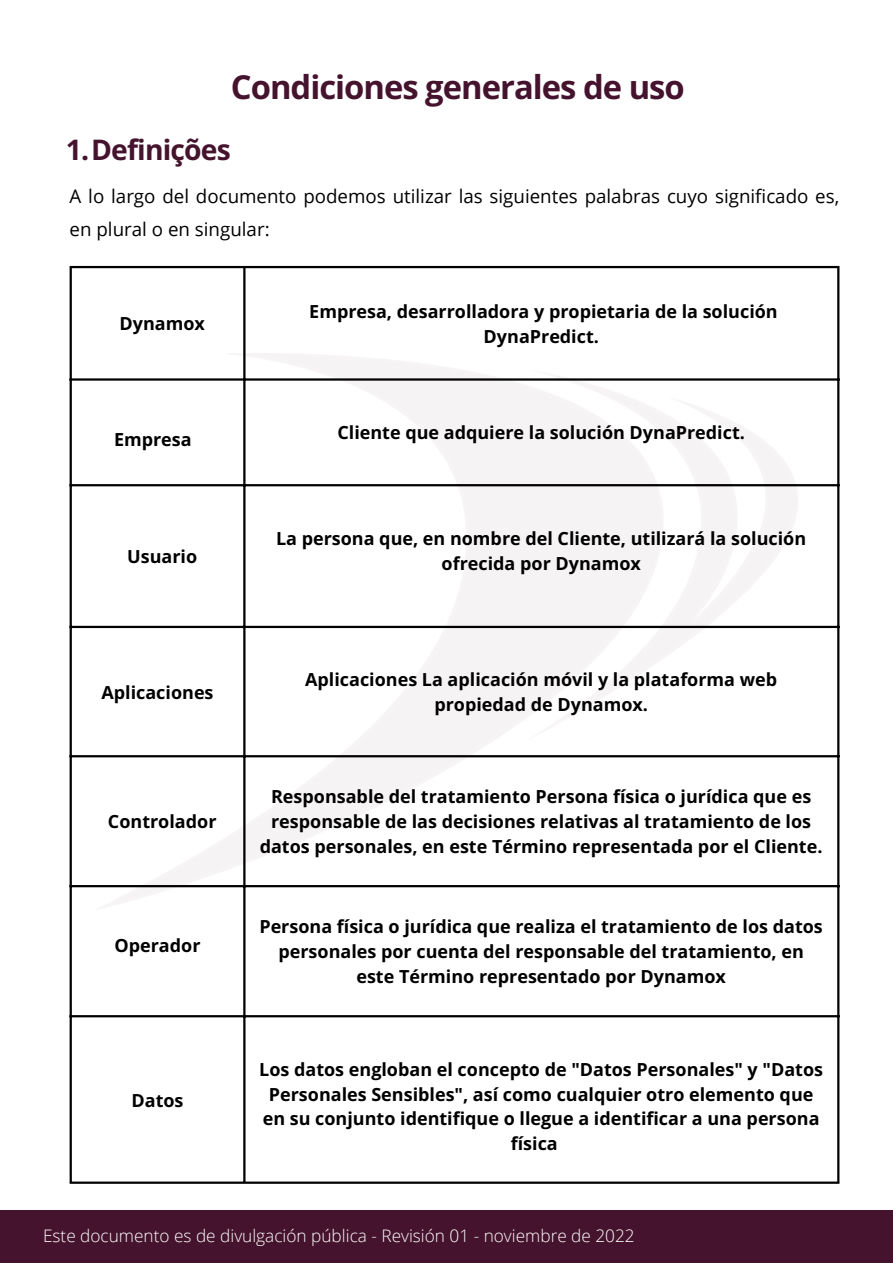
<style>
.page{position:relative;width:893px;height:1264px;background:#fff}
.page>*{position:absolute;margin:0;border:0;box-sizing:border-box;transform-origin:0 0}
.t1{font:700 32.7px "Open Sans";letter-spacing:-.03em;color:#45132d}
.t2{font:700 28.2px "Open Sans";letter-spacing:-.03em;color:#45132d}
.t3{font:18.75px/33.8px "Open Sans";color:#000}
.t4{font:700 18px/24.8px "Open Sans";color:#000;text-align:center}
.t5{font:300 17.25px "Open Sans";color:#fff}
</style>
<div class="page">
<img style="left:96px;top:353px;width:701px;height:556px">
<div style="left:0;top:1209px;width:892px;height:53px;background:#45132d"></div>
<hr style="left:70px;top:268px;width:2px;height:913px;background:#000">
<hr style="left:243px;top:268px;width:2px;height:913px;background:#000">
<hr style="left:837px;top:268px;width:2px;height:913px;background:#000">
<hr style="left:70px;top:266px;width:769px;height:2px;background:#000">
<hr style="left:70px;top:378px;width:769px;height:2px;background:#000">
<hr style="left:70px;top:484px;width:769px;height:2px;background:#000">
<hr style="left:70px;top:626px;width:769px;height:2px;background:#000">
<hr style="left:70px;top:755px;width:769px;height:2px;background:#000">
<hr style="left:70px;top:885px;width:769px;height:2px;background:#000">
<hr style="left:70px;top:1015px;width:769px;height:2px;background:#000">
<hr style="left:70px;top:1181px;width:769px;height:2px;background:#000">
<h1 class="t1" style="left:231px;top:64px;width:455px">Condiciones generales de uso</h1>
<h2 class="t2" style="left:66px;top:130px;width:166px">1.Definições</h2>
<p class="t3" style="left:70px;top:178px;width:771px">A lo largo del documento podemos utilizar las siguientes palabras cuyo significado es, en plural o en singular:</p>
<p class="t4" style="left:119px;top:311px;width:87px">Dynamox</p>
<p class="t4" style="left:309px;top:299px;width:470px">Empresa, desarrolladora y propietaria de la solución<br>DynaPredict.</p>
<p class="t4" style="left:114px;top:426px;width:79px">Empresa</p>
<p class="t4" style="left:337px;top:420px;width:409px">Cliente que adquiere la solución DynaPredict.</p>
<p class="t4" style="left:127px;top:544px;width:71px">Usuario</p>
<p class="t4" style="left:101px;top:679px;width:114px">Aplicaciones</p>
<p class="t4" style="left:108px;top:808px;width:110px">Controlador</p>
<p class="t4" style="left:114px;top:932px;width:87px">Operador</p>
<p class="t4" style="left:131px;top:1087px;width:54px">Datos</p>
<p class="t4" style="left:276px;top:525px;width:531px">La persona que, en nombre del Cliente, utilizará la solución ofrecida por Dynamox</p>
<p class="t4" style="left:305px;top:667px;width:473px">Aplicaciones La aplicación móvil y la plataforma web propiedad de Dynamox.</p>
<p class="t4" style="left:260px;top:784px;width:564px">Responsable del tratamiento Persona física o jurídica que es responsable de las decisiones relativas al tratamiento de los datos personales, en este Término representada por el Cliente.</p>
<p class="t4" style="left:259px;top:914px;width:565px">Persona física o jurídica que realiza el tratamiento de los datos personales por cuenta del responsable del tratamiento, en este Término representado por Dynamox</p>
<p class="t4" style="left:259px;top:1056px;width:565px">Los datos engloban el concepto de "Datos Personales" y "Datos</p>
<p class="t4" style="left:269px;top:1081px;width:546px">Personales Sensibles", así como cualquier otro elemento que</p>
<p class="t4" style="left:263px;top:1105px;width:558px">en su conjunto identifique o llegue a identificar a una persona</p>
<p class="t4" style="left:511px;top:1130px;width:48px">física</p>
<p class="t5" style="left:43px;top:1223px;width:593px">Este documento es de divulgación pública - Revisión 01 - noviembre de 2022</p>
</div>
